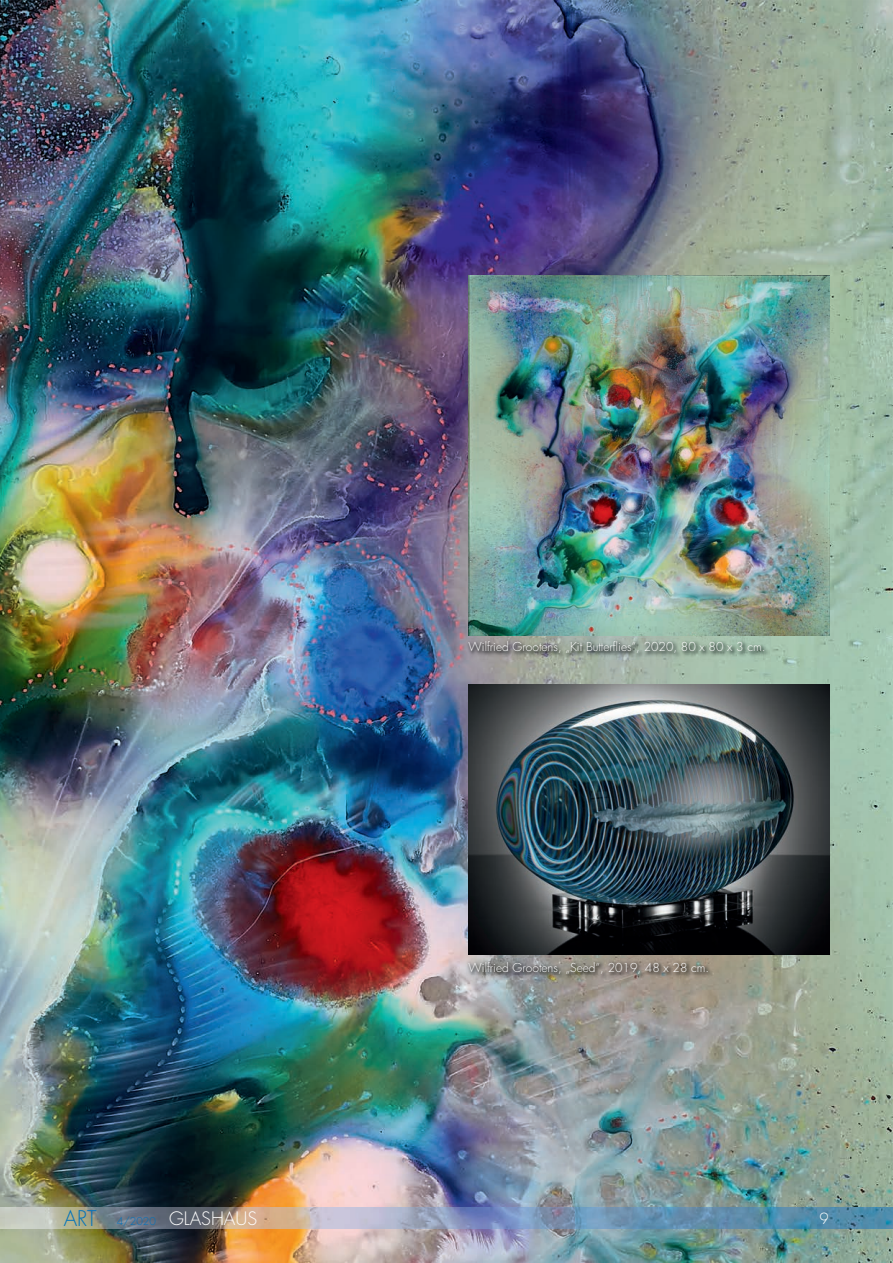
<style>
.page{position:relative;width:893px;height:1263px;background:#fff}
.page>*{position:absolute;margin:0;border:0;box-sizing:border-box;transform-origin:0 0}
.t1{font:300 18px "Futura";color:#fff}
.t2{font:300 15px "Futura";color:#fff}
.t3{font:300 12px "Futura";color:#fff}
.s1{font-size:21px;color:#0072bc}
.s2{font-size:10.5px;color:#0072bc}
</style>
<div class="page">
<img style="left:0;top:0;width:893px;height:1263px">
<img style="left:469px;top:276px;width:360px;height:359px">
<img style="left:0;top:1208px;width:893px;height:21px">
<img style="left:469px;top:685px;width:360px;height:269px">
<img style="left:466px;top:638px;width:304px;height:21px">
<img style="left:466px;top:959px;width:248px;height:20px">
<p class="t3" style="left:469px;top:639px;width:298px">Wilfried Grootens, „Kit Butterflies“, 2020, 80 x 80 x 3 cm.</p>
<p class="t3" style="left:469px;top:959px;width:242px">Wilfried Grootens, „Seed“, 2019, 48 x 28 cm.</p>
<h1 class="t1" style="left:64px;top:1207px;width:195px"><span class="s1">ART</span> <span class="s2">4/2020</span> GLASHAUS</h1>
<p class="t2" style="left:820px;top:1208px;width:11px">9</p>
</div>
